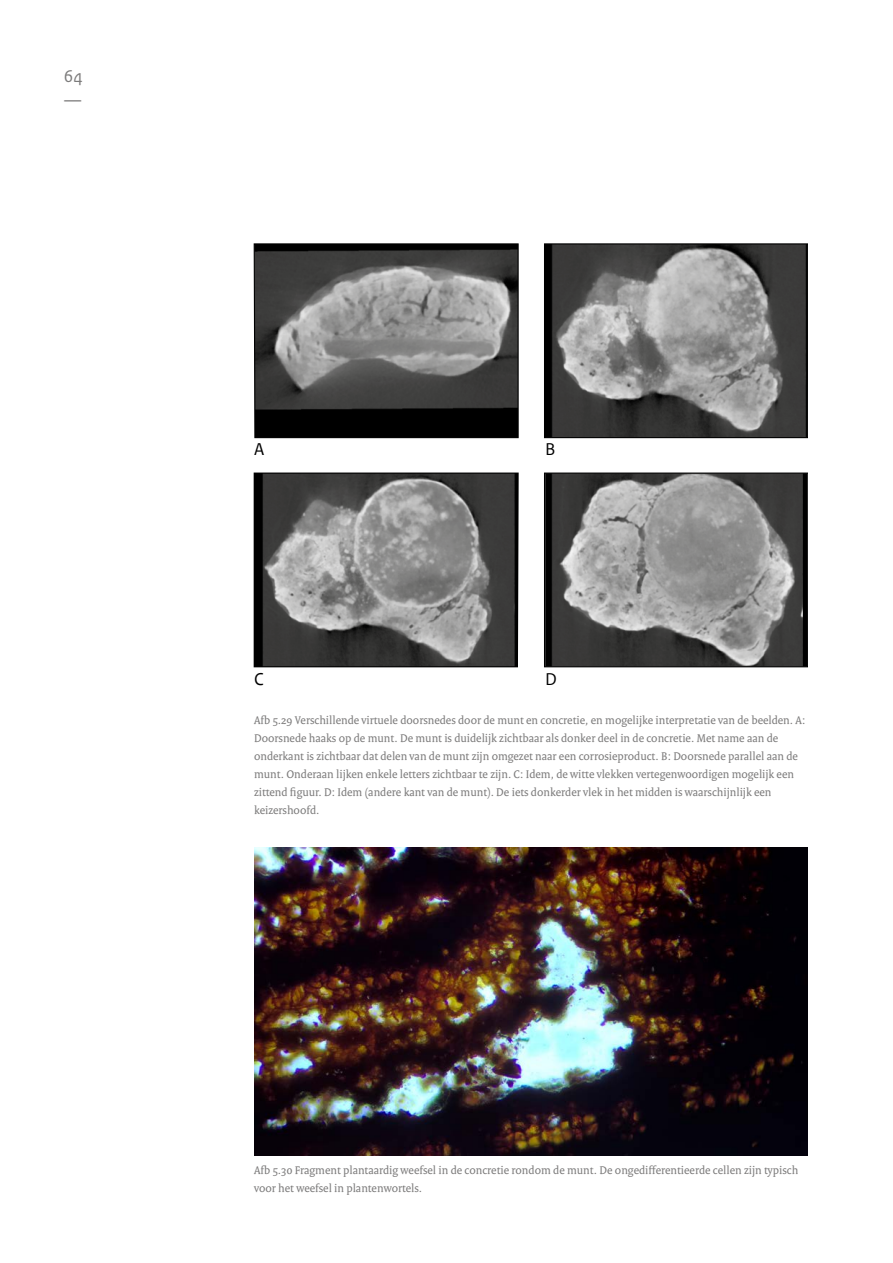
<style>
.page{position:relative;width:893px;height:1263px;background:#fff}
.page>*{position:absolute;margin:0;border:0;box-sizing:border-box;transform-origin:0 0}
.t1{font:18px "Rijksoverheid Sans Text TT";color:#000}
.t2{font:18px/24px "Rijksoverheid Sans Text";color:#7c7b7b}
._10_BIJSCHRIFT{font:12px/18px "Rijksoverheid Serif";color:#7c7b7b}
</style>
<div class="page">
<svg style="left:253px;top:243px;width:266px;height:196px;background:#595959"></svg>
<svg style="left:544px;top:243px;width:264px;height:196px;background:#6e6e6d"></svg>
<svg style="left:253px;top:472px;width:266px;height:196px;background:#6e6d6d"></svg>
<svg style="left:544px;top:472px;width:264px;height:196px;background:#767676"></svg>
<img style="left:254px;top:848px;width:554px;height:308px">
<h1 class="t2" style="left:64px;top:64px;width:20px">64 —</h1>
<h1 class="t1" style="left:254px;top:439px;width:12px">A</h1>
<h1 class="t1" style="left:254px;top:669px;width:11px">C</h1>
<h1 class="t1" style="left:545px;top:439px;width:12px">B</h1>
<h1 class="t1" style="left:545px;top:669px;width:13px">D</h1>
<p class="_10_BIJSCHRIFT" style="left:254px;top:711px;width:553px">Afb 5.29 Verschillende virtuele doorsnedes door de munt en concretie, en mogelijke interpretatie van de beelden. A:<br>Doorsnede haaks op de munt. De munt is duidelijk zichtbaar als donker deel in de concretie. Met name aan de onderkant is zichtbaar dat delen van de munt zijn omgezet naar een corrosieproduct. B: Doorsnede parallel aan de munt. Onderaan lijken enkele letters zichtbaar te zijn. C: Idem, de witte vlekken vertegenwoordigen mogelijk een zittend figuur. D: Idem (andere kant van de munt). De iets donkerder vlek in het midden is waarschijnlijk een keizershoofd.</p>
<p class="_10_BIJSCHRIFT" style="left:254px;top:1161px;width:546px">Afb 5.30 Fragment plantaardig weefsel in de concretie rondom de munt. De ongedifferentieerde cellen zijn typisch voor het weefsel in plantenwortels.</p>
</div>
